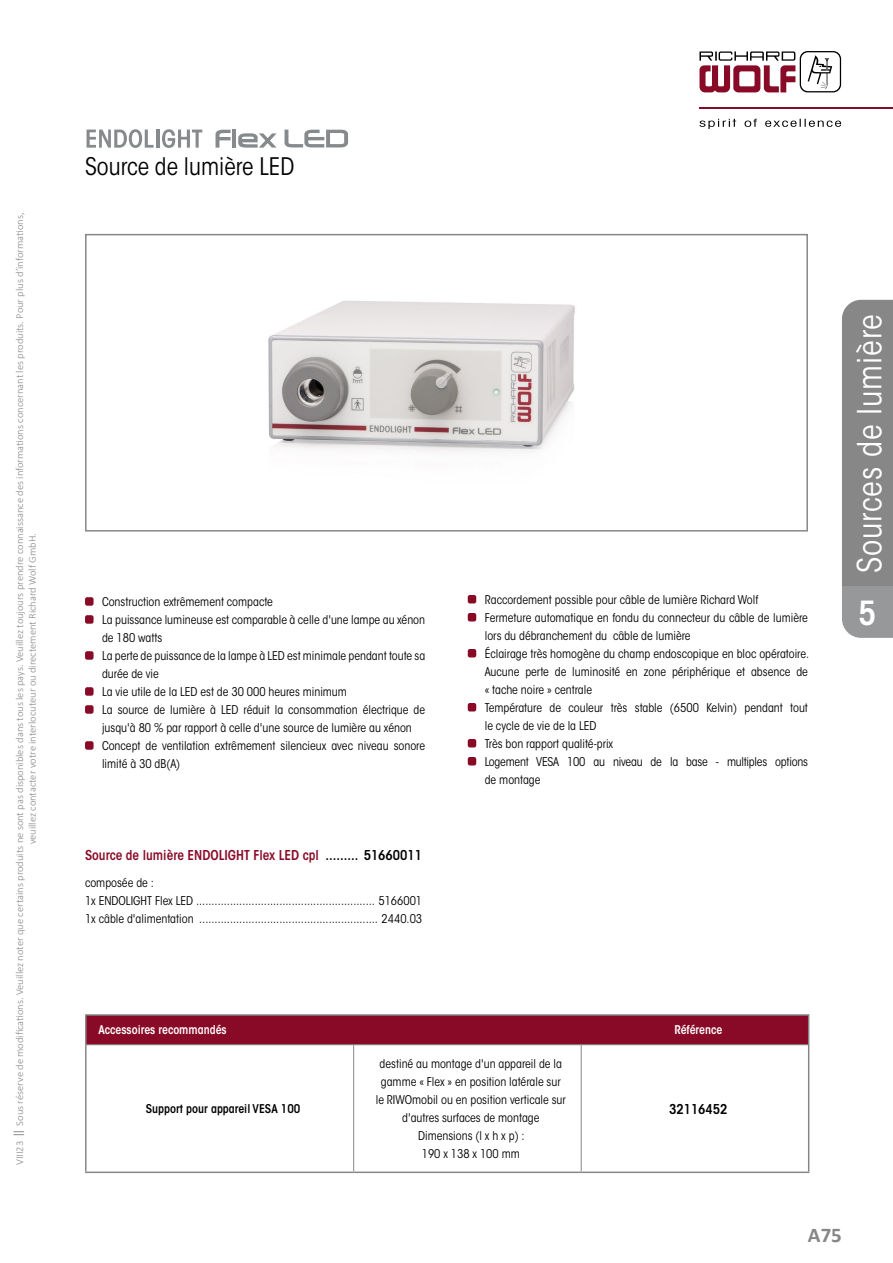
<style>
.page{position:relative;width:893px;height:1263px;background:#fff}
.page>*{position:absolute;margin:0;border:0;box-sizing:border-box;transform-origin:0 0}
.t1{font:condensed 33px "ITC Avant Garde Std";letter-spacing:.025em;color:#fff}
.t2{font:600 condensed 33px "ITC Avant Garde Std";color:#fff}
.t3{font:condensed 24px "ITC Avant Garde Std";color:#000}
.t4{font:700 21px "Calibri";color:#878787}
.t5{font:600 condensed 13.5px "ITC Avant Garde Std";color:#880a26}
.t6{font:600 condensed 13.5px "ITC Avant Garde Std";color:#000}
.t7{font:condensed 12px/18px "ITC Avant Garde Std";color:#000}
.t8{font:600 condensed 12px "ITC Avant Garde Std";color:#fff}
.t9{font:600 condensed 12px "ITC Avant Garde Std";color:#000}
.t10{font:300 10.5px/12.6px "Calibri";color:#878787;text-align:center}
.s1{font-family:"Adobe Garamond Pro";font-weight:700}
.s2{color:#000}
</style>
<div class="page">
<svg style="left:699px;top:119px;width:142px;height:10px"></svg>
<svg style="left:699px;top:51px;width:142px;height:41px"></svg>
<hr style="left:699px;top:107px;width:194px;height:2px;background:#880a26">
<svg style="left:842px;top:300px;width:51px;height:338px;background:#8a8a8a"></svg>
<img style="left:268px;top:300px;width:307px;height:152px">
<div style="left:85px;top:234px;width:723px;height:297px;border:2px solid #878787"></div>
<div style="left:85px;top:597px;width:9px;height:9px;background:#880a26;border-radius:2px"></div>
<div style="left:85px;top:615px;width:9px;height:9px;background:#880a26;border-radius:2px"></div>
<div style="left:85px;top:651px;width:9px;height:9px;background:#880a26;border-radius:2px"></div>
<div style="left:85px;top:687px;width:9px;height:9px;background:#880a26;border-radius:2px"></div>
<div style="left:85px;top:705px;width:9px;height:9px;background:#880a26;border-radius:2px"></div>
<div style="left:85px;top:741px;width:9px;height:9px;background:#880a26;border-radius:2px"></div>
<svg style="left:285px;top:130px;width:63px;height:17px"></svg>
<svg style="left:216px;top:130px;width:15px;height:18px"></svg>
<hr style="left:232px;top:130px;width:4px;height:18px;background:#868a8c">
<svg style="left:238px;top:133px;width:39px;height:15px"></svg>
<svg style="left:87px;top:129px;width:67px;height:19px"></svg>
<hr style="left:156px;top:130px;width:3px;height:18px;background:#868a8c">
<svg style="left:162px;top:129px;width:40px;height:19px"></svg>
<div style="left:468px;top:595px;width:8px;height:8px;background:#880a26;border-radius:2px"></div>
<div style="left:468px;top:613px;width:8px;height:8px;background:#880a26;border-radius:2px"></div>
<div style="left:468px;top:649px;width:8px;height:8px;background:#880a26;border-radius:2px"></div>
<div style="left:468px;top:703px;width:8px;height:8px;background:#880a26;border-radius:2px"></div>
<div style="left:468px;top:739px;width:8px;height:8px;background:#880a26;border-radius:2px"></div>
<div style="left:468px;top:757px;width:8px;height:8px;background:#880a26;border-radius:2px"></div>
<hr style="left:85px;top:1014px;width:269px;height:2px;background:#878787">
<hr style="left:85px;top:1016px;width:2px;height:29px;background:#878787">
<hr style="left:354px;top:1014px;width:227px;height:2px;background:#878787">
<hr style="left:581px;top:1014px;width:228px;height:2px;background:#878787">
<div style="left:86px;top:1015px;width:723px;height:30px;background:#880a26"></div>
<hr style="left:85px;top:1045px;width:2px;height:126px;background:#878787">
<hr style="left:808px;top:1045px;width:1px;height:126px;background:#878787">
<hr style="left:85px;top:1171px;width:269px;height:2px;background:#878787">
<hr style="left:354px;top:1171px;width:227px;height:2px;background:#878787">
<hr style="left:581px;top:1171px;width:228px;height:2px;background:#878787">
<hr style="left:87px;top:1044px;width:267px;height:1px;background:#878787">
<hr style="left:354px;top:1044px;width:227px;height:1px;background:#878787">
<hr style="left:353px;top:1045px;width:1px;height:126px;background:#878787">
<hr style="left:581px;top:1044px;width:227px;height:1px;background:#878787">
<hr style="left:581px;top:1045px;width:1px;height:126px;background:#878787">
<p class="t10" style="left:13px;top:1165px;width:954px;rotate:-90deg">VIII23 <span class="s1">||</span> Sous réserve de modifications. Veuillez noter que certains produits ne sont pas disponibles dans tous les pays. Veuillez toujours prendre connaissance des informations concernant les produits. Pour plus d’informations, veuillez contacter votre interlocuteur ou directement Richard Wolf GmbH.</p>
<h2 class="t3" style="left:85px;top:152px;width:211px">Source de lumière LED</h2>
<p class="t7" style="left:102px;top:593px;width:325px">Construction extrêmement compacte<br>La puissance lumineuse est comparable à celle d'une lampe au xénon de 180 watts<br>La perte de puissance de la lampe à LED est minimale pendant toute sa durée de vie<br>La vie utile de la LED est de 30 000 heures minimum<br>La source de lumière à LED réduit la consommation électrique de jusqu'à 80 % par rapport à celle d'une source de lumière au xénon Concept de ventilation extrêmement silencieux avec niveau sonore limité à 30 dB(A)</p>
<p class="t5" style="left:85px;top:847px;width:339px">Source de lumière ENDOLIGHT Flex LED cpl <span class="s2">......... 51660011</span></p>
<p class="t7" style="left:85px;top:874px;width:339px">composée de :<br>1x ENDOLIGHT Flex LED .......................................................... 5166001<br>1x câble d'alimentation .......................................................... 2440.03</p>
<p class="t7" style="left:485px;top:591px;width:326px">Raccordement possible pour câble de lumière Richard Wolf<br>Fermeture automatique en fondu du connecteur du câble de lumière lors du débranchement du câble de lumière<br>Éclairage très homogène du champ endoscopique en bloc opératoire.<br>Aucune perte de luminosité en zone périphérique et absence de « tache noire » centrale<br>Température de couleur très stable (6500 Kelvin) pendant tout le cycle de vie de la LED<br>Très bon rapport qualité-prix<br>Logement VESA 100 au niveau de la base - multiples options de montage</p>
<h1 class="t1" style="left:850px;top:573px;width:261px;rotate:-90deg">Sources de lumière</h1>
<h1 class="t2" style="left:858px;top:592px;width:19px">5</h1>
<p class="t8" style="left:99px;top:1022px;width:130px">Accessoires recommandés</p>
<p class="t8" style="left:674px;top:1022px;width:49px">Référence</p>
<p class="t9" style="left:146px;top:1101px;width:156px">Support pour appareil VESA 100</p>
<p class="t7" style="left:376px;top:1055px;width:192px;text-align:center">destiné au montage d'un appareil de la gamme « Flex » en position latérale sur le RIWOmobil ou en position verticale sur d'autres surfaces de montage<br>Dimensions (l x h x p) :<br>190 x 138 x 100 mm</p>
<p class="t6" style="left:669px;top:1100px;width:60px">32116452</p>
<h3 class="t4" style="left:808px;top:1220px;width:36px">A75</h3>
</div>
